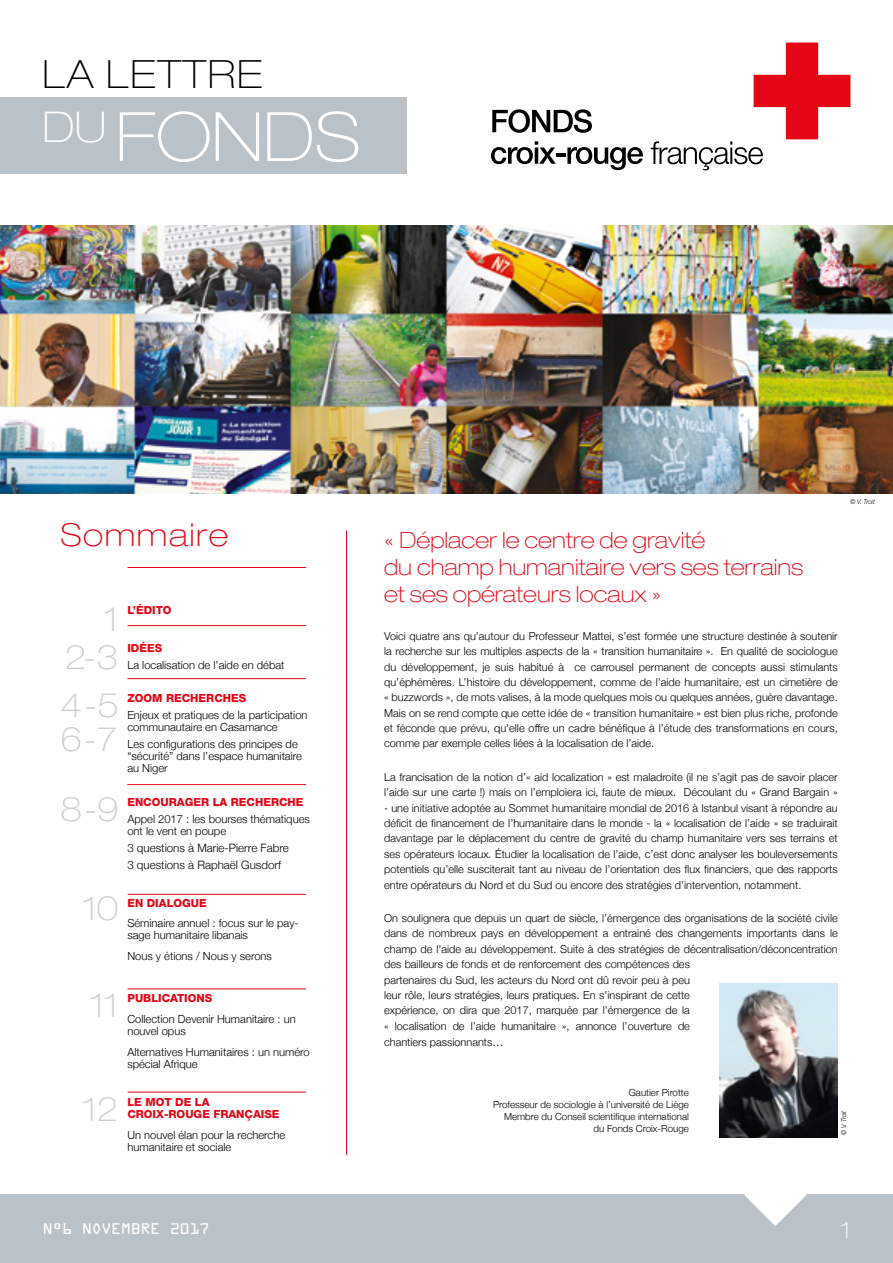
<style>
.page{position:relative;width:893px;height:1263px;background:#fff}
.page>*{position:absolute;margin:0;border:0;box-sizing:border-box;transform-origin:0 0}
.t1{font:100 expanded 68.1px "Helvetica Neue";color:#fff}
.t2{font:100 expanded 39px "Helvetica Neue";letter-spacing:.05em;color:#000}
.t3{font:100 expanded 33.15px/47.7px "Helvetica Neue";color:#d1cccf}
.t4{font:100 expanded 31.65px "Helvetica Neue";letter-spacing:.05em;color:#e30715}
.t5{font:100 expanded 22.5px/27px "Helvetica Neue";color:#e30715}
.t6{font:100 expanded 22.5px "Helvetica Neue";color:#fff}
.t7{font:13.95px "OCRA Std";letter-spacing:-.05em;color:#fff;scale:1.05 1}
.t8{font:300 11.55px/17px "Helvetica Neue";color:#000}
.t9{font:300 11.25px/12px "Helvetica Neue";color:#000}
.t10{font:800 11.25px/12px "Helvetica Neue";color:#e30715}
.t11{font:300 10.95px/15.3px "Helvetica Neue";color:#000;text-align:justify}
.t12{font:300 9.75px/12px "Helvetica Neue";color:#000;text-align:right}
.t13{font:italic 300 6.75px "Helvetica Neue";color:#000;scale:.93 1}
</style>
<div class="page">
<hr style="left:128px;top:567px;width:178px;height:1px;background:#e30715">
<hr style="left:128px;top:625px;width:178px;height:1px;background:#e30715">
<hr style="left:127px;top:678px;width:179px;height:1px;background:#e30715">
<hr style="left:127px;top:784px;width:179px;height:1px;background:#e30715">
<div style="left:0;top:1195px;width:893px;height:68px;background:#bac2c9"></div>
<svg style="left:744px;top:1194px;width:62px;height:32px"></svg>
<hr style="left:128px;top:894px;width:178px;height:1px;background:#e30715">
<hr style="left:128px;top:988px;width:178px;height:1px;background:#e30715">
<hr style="left:128px;top:1092px;width:178px;height:1px;background:#e30715">
<svg style="left:651px;top:43px;width:199px;height:127px"></svg>
<svg style="left:492px;top:109px;width:100px;height:24px"></svg>
<svg style="left:491px;top:141px;width:152px;height:29px"></svg>
<div style="left:0;top:98px;width:407px;height:76px;background:#bac2c9"></div>
<hr style="left:346px;top:530px;width:1px;height:625px;background:#e30715">
<img style="left:720px;top:983px;width:117px;height:154px">
<img style="left:0;top:225px;width:893px;height:268px">
<h2 class="t2" style="left:43px;top:51px;width:221px">LA LETTRE</h2>
<h1 class="t1" style="left:43px;top:96px;width:319px"><sup>DU</sup> FONDS</h1>
<h3 class="t4" style="left:61px;top:516px;width:169px">Sommaire</h3>
<h3 class="t3" style="left:104px;top:595px;width:16px">1</h3>
<h3 class="t3" style="left:61px;top:633px;width:60px">2-3<br>4-5</h3>
<h3 class="t3" style="left:61px;top:715px;width:58px">6-7</h3>
<h3 class="t3" style="left:61px;top:785px;width:60px">8-9</h3>
<h3 class="t3" style="left:83px;top:884px;width:37px">10</h3>
<h3 class="t3" style="left:90px;top:981px;width:30px">11</h3>
<h3 class="t3" style="left:83px;top:1085px;width:37px">12</h3>
<p class="t10" style="left:127px;top:604px;width:46px">L’ÉDITO</p>
<p class="t10" style="left:127px;top:642px;width:36px">IDÉES</p>
<p class="t9" style="left:127px;top:658px;width:159px">La localisation de l’aide en débat</p>
<p class="t10" style="left:127px;top:692px;width:120px">ZOOM RECHERCHES</p>
<p class="t9" style="left:127px;top:708px;width:182px">Enjeux et pratiques de la participation communautaire en Casamance</p>
<p class="t9" style="left:127px;top:737px;width:176px">Les configurations des principes de “sécurité” dans l’espace humanitaire au Niger</p>
<p class="t10" style="left:127px;top:796px;width:178px">ENCOURAGER LA RECHERCHE</p>
<p class="t9" style="left:127px;top:812px;width:184px">Appel 2017 : les bourses thématiques ont le vent en poupe</p>
<p class="t8" style="left:127px;top:838px;width:163px">3 questions à Marie-Pierre Fabre<br>3 questions à Raphaël Gusdorf</p>
<p class="t10" style="left:127px;top:896px;width:81px">EN DIALOGUE</p>
<p class="t9" style="left:127px;top:917px;width:173px">Séminaire annuel : focus sur le pay&shy;sage humanitaire libanais</p>
<p class="t9" style="left:127px;top:949px;width:146px">Nous y étions / Nous y serons</p>
<p class="t10" style="left:127px;top:992px;width:86px">PUBLICATIONS</p>
<p class="t9" style="left:127px;top:1012px;width:170px">Collection Devenir Humanitaire : un nouvel opus</p>
<p class="t9" style="left:127px;top:1045px;width:184px">Alternatives Humanitaires : un numéro spécial Afrique</p>
<p class="t10" style="left:127px;top:1095px;width:154px">LE MOT DE LA<br>CROIX-ROUGE FRANÇAISE</p>
<p class="t9" style="left:127px;top:1128px;width:159px">Un nouvel élan pour la recherche humanitaire et sociale</p>
<p class="t7" style="left:43px;top:1223px;width:161px">N°6 NOVEMBRE 2017</p>
<h3 class="t5" style="left:384px;top:526px;width:421px">« Déplacer le centre de gravité<br>du champ humanitaire vers ses terrains et ses opérateurs locaux »</h3>
<p class="t11" style="left:384px;top:627px;width:455px">Voici quatre ans qu’autour du Professeur Mattei, s’est formée une structure destinée à soutenir la recherche sur les multiples aspects de la « transition humanitaire ». En qualité de sociologue du développement, je suis habitué à ce carrousel permanent de concepts aussi stimulants qu’éphémères. L’histoire du développement, comme de l’aide humanitaire, est un cimetière de « buzzwords », de mots valises, à la mode quelques mois ou quelques années, guère davantage.<br>Mais on se rend compte que cette idée de « transition humanitaire » est bien plus riche, profonde et féconde que prévu, qu’elle offre un cadre bénéfique à l’étude des transformations en cours, comme par exemple celles liées à la localisation de l’aide.</p>
<p class="t11" style="left:384px;top:768px;width:455px">La francisation de la notion d’« aid localization » est maladroite (il ne s’agit pas de savoir placer l’aide sur une carte !) mais on l’emploiera ici, faute de mieux. Découlant du « Grand Bargain »</p>
<p class="t11" style="left:384px;top:799px;width:455px">- une initiative adoptée au Sommet humanitaire mondial de 2016 à Istanbul visant à répondre au déficit de financement de l’humanitaire dans le monde - la « localisation de l’aide » se traduirait davantage par le déplacement du centre de gravité du champ humanitaire vers ses terrains et ses opérateurs locaux. Étudier la localisation de l’aide, c’est donc analyser les bouleversements potentiels qu’elle susciterait tant au niveau de l’orientation des flux financiers, que des rapports entre opérateurs du Nord et du Sud ou encore des stratégies d’intervention, notamment.</p>
<p class="t11" style="left:384px;top:910px;width:455px;text-align:left">On soulignera que depuis un quart de siècle, l’émergence des organisations de la société civile dans de nombreux pays en développement a entrainé des changements importants dans le champ de l’aide au développement. Suite à des stratégies de décentralisation/déconcentration des bailleurs de fonds et de renforcement des compétences des<br>partenaires du Sud, les acteurs du Nord ont dû revoir peu à peu<br>leur rôle, leurs stratégies, leurs pratiques. En s’inspirant de cette<br>expérience, on dira que 2017, marquée par l’émergence de la<br>« localisation de l’aide humanitaire », annonce l’ouverture de</p>
<p class="t11" style="left:384px;top:1034px;width:121px">chantiers passionnants…</p>
<p class="t13" style="left:850px;top:497px;width:28px">© V. Troit</p>
<p class="t12" style="left:493px;top:1086px;width:197px">Gautier Pirotte<br>Professeur de sociologie à l’université de Liège Membre du Conseil scientifique international du Fonds Croix-Rouge</p>
<p class="t13" style="left:838px;top:1135px;width:28px;rotate:-90deg">© V. Troit</p>
<h3 class="t6" style="left:841px;top:1216px;width:11px">1</h3>
</div>
